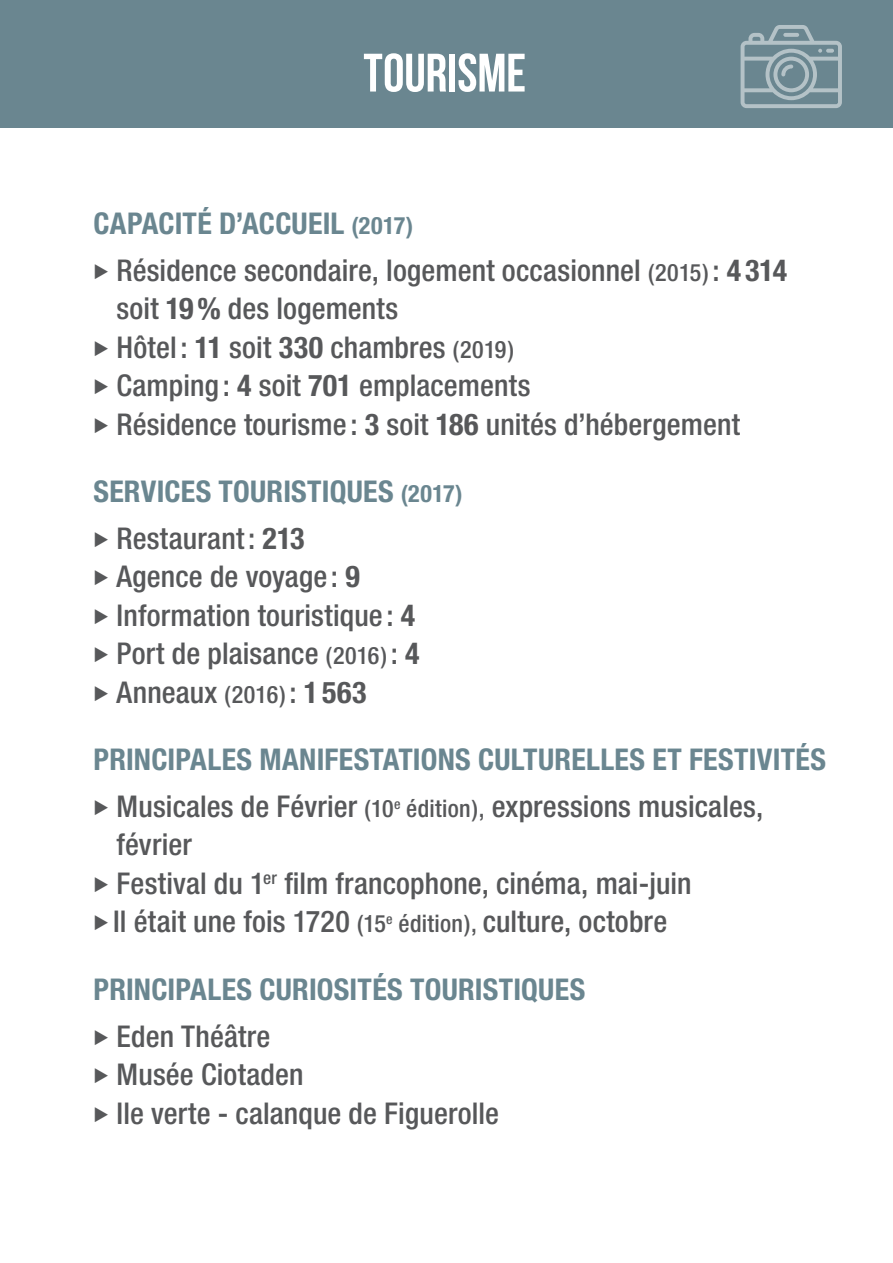
<style>
.page{position:relative;width:893px;height:1263px;background:#fff}
.page>*{position:absolute;margin:0;border:0;box-sizing:border-box;transform-origin:0 0}
.t1{font:700 54px "Bebas Neue";letter-spacing:-.005em;color:#fff}
.texte_indicateurs{font:500 condensed 30px/38.4px "Helvetica Neue";letter-spacing:.005em;color:#57585a}
.titre_indicateurs{font:700 condensed 30px "Helvetica Neue LT Std";letter-spacing:.01em;color:#6a8690}
.s1{font-size:24px}
.s2{font-family:"Helvetica Neue LT Std";font-weight:700}
</style>
<div class="page">
<div style="left:0;top:0;width:893px;height:128px;background:#6a8690"></div>
<svg style="left:741px;top:25px;width:101px;height:83px"></svg>
<h1 class="t1" style="left:363px;top:43px;width:164px">TOURISME</h1>
<p class="titre_indicateurs" style="left:94px;top:205px;width:321px">CAPACITÉ D’ACCUEIL <span class="s1">(2017)</span></p>
<p class="texte_indicateurs" style="left:117px;top:251px;width:672px;text-indent:-23px">◆ Résidence secondaire, logement occasionnel <span class="s1">(2015)</span> : <span class="s2">4 314 </span>soit <span class="s2">19%</span> des logements</p>
<p class="texte_indicateurs" style="left:94px;top:327px;width:422px">◆ Hôtel : <span class="s2">11</span> soit <span class="s2">330</span> chambres <span class="s1">(2019)</span></p>
<p class="texte_indicateurs" style="left:94px;top:366px;width:438px">◆ Camping : <span class="s2">4</span> soit <span class="s2">701</span> emplacements</p>
<p class="texte_indicateurs" style="left:94px;top:404px;width:648px">◆ Résidence tourisme : <span class="s2">3</span> soit <span class="s2">186</span> unités d’hébergement</p>
<p class="titre_indicateurs" style="left:94px;top:473px;width:370px">SERVICES TOURISTIQUES <span class="s1">(2017)</span></p>
<p class="texte_indicateurs" style="left:94px;top:519px;width:213px">◆ Restaurant: <span class="s2">213</span></p>
<p class="texte_indicateurs" style="left:94px;top:557px;width:268px">◆ Agence de voyage : <span class="s2">9</span></p>
<p class="texte_indicateurs" style="left:94px;top:596px;width:323px">◆ Information touristique : <span class="s2">4</span></p>
<p class="texte_indicateurs" style="left:94px;top:634px;width:327px">◆ Port de plaisance <span class="s1">(2016)</span> : <span class="s2">4</span></p>
<p class="texte_indicateurs" style="left:94px;top:672px;width:275px">◆ Anneaux <span class="s1">(2016)</span> : <span class="s2">1563</span></p>
<p class="titre_indicateurs" style="left:94px;top:741px;width:734px">PRINCIPALES MANIFESTATIONS CULTURELLES ET FESTIVITÉS</p>
<p class="texte_indicateurs" style="left:117px;top:787px;width:648px;text-indent:-23px">◆ Musicales de Février <span class="s1">(10</span><sup>e</sup> <span class="s1">édition),</span> expressions musicales, février</p>
<p class="texte_indicateurs" style="left:94px;top:864px;width:600px">◆ Festival du 1<sup>er</sup> film francophone, cinéma, mai-juin</p>
<p class="texte_indicateurs" style="left:94px;top:902px;width:575px">◆ Il était une fois 1720 <span class="s1">(15</span><sup>e</sup> <span class="s1">édition),</span> culture, octobre</p>
<p class="titre_indicateurs" style="left:94px;top:971px;width:493px">PRINCIPALES CURIOSITÉS TOURISTIQUES</p>
<p class="texte_indicateurs" style="left:94px;top:1016px;width:178px">◆ Eden Théâtre</p>
<p class="texte_indicateurs" style="left:94px;top:1055px;width:211px">◆ Musée Ciotaden</p>
<p class="texte_indicateurs" style="left:94px;top:1093px;width:407px">◆ Ile verte - calanque de Figuerolle</p>
</div>
